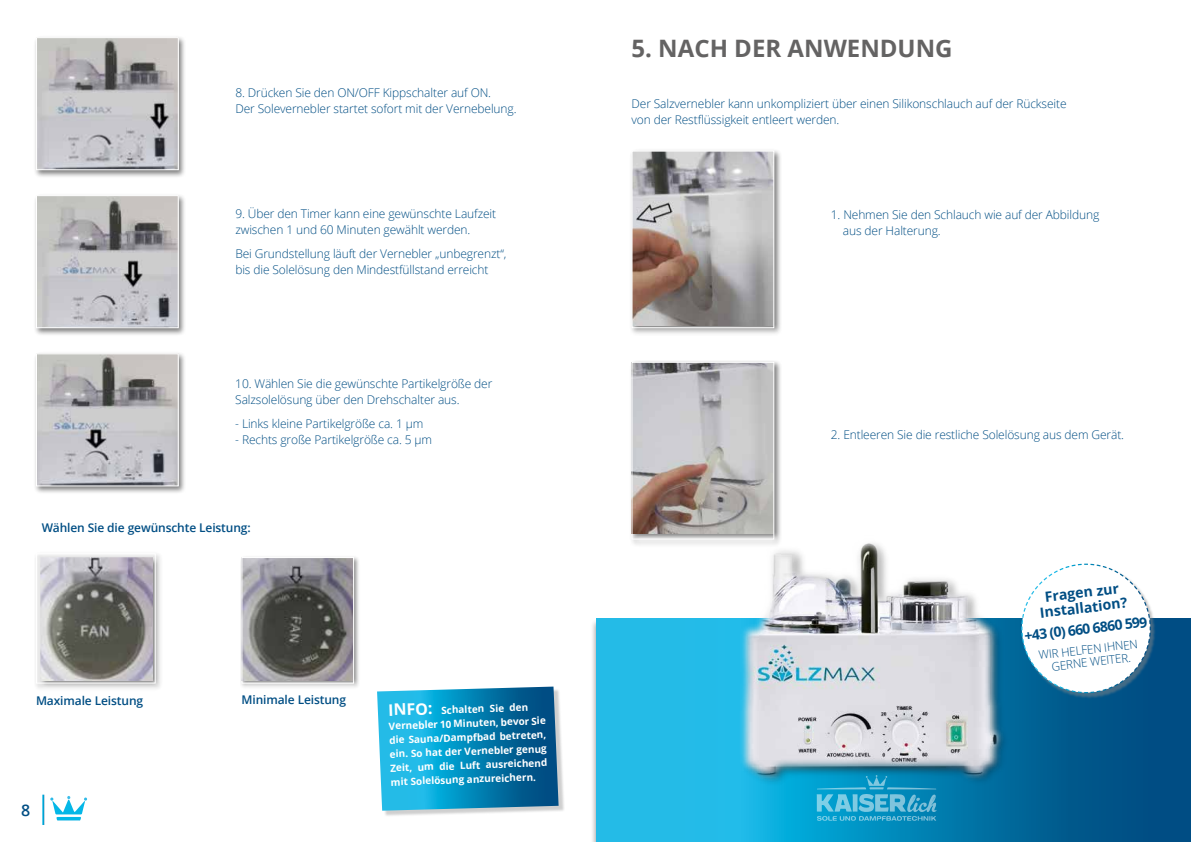
<style>
.page{position:relative;width:1191px;height:842px;background:#fff}
.page>*{position:absolute;margin:0;border:0;box-sizing:border-box;transform-origin:0 0}
.t1{font:700 24px "Open Sans";color:#646363}
.t2{font:600 16px "Open Sans";color:#004e84}
.t3{font:700 14.1px/15.2px "Open Sans";color:#004e84;text-align:center}
.t4{font:300 12px/16px "Open Sans";letter-spacing:-.01em;color:#004e84}
.t5{font:600 12px "Open Sans";letter-spacing:-.01em;color:#004e84}
.t6{font:300 11.7px/12.8px "Open Sans";color:#004e84;text-align:center}
.t7{font:700 10px/14px "Open Sans";color:#fff}
.s1{font-size:16px}
</style>
<div class="page">
<svg style="left:50px;top:796px;width:37px;height:25px"></svg>
<div style="left:34px;top:35px;width:153px;height:143px;background:#000;opacity:.5"></div>
<img style="left:38px;top:39px;width:139px;height:129px">
<div style="left:36px;top:37px;width:143px;height:133px;border:1px solid #fff"></div>
<div style="left:34px;top:193px;width:153px;height:143px;background:#000;opacity:.5"></div>
<img style="left:38px;top:197px;width:139px;height:129px">
<div style="left:36px;top:195px;width:143px;height:133px;border:1px solid #fff"></div>
<div style="left:34px;top:351px;width:153px;height:143px;background:#000;opacity:.5"></div>
<img style="left:38px;top:355px;width:139px;height:129px">
<div style="left:36px;top:353px;width:143px;height:133px;border:1px solid #fff"></div>
<div style="left:34px;top:551px;width:129px;height:140px;background:#000;opacity:.5"></div>
<img style="left:41px;top:557px;width:111px;height:123px">
<div style="left:36px;top:553px;width:120px;height:130px;border:1px solid #fff"></div>
<div style="left:240px;top:555px;width:120px;height:135px;background:#000;opacity:.5"></div>
<img style="left:243px;top:559px;width:109px;height:121px">
<div style="left:241px;top:557px;width:113px;height:126px;border:1px solid #fff"></div>
<svg style="left:596px;top:618px;width:595px;height:223px"></svg>
<div style="left:379px;top:688px;width:186px;height:129px;background:#878787;opacity:.4"></div>
<svg style="left:377px;top:686px;width:181px;height:125px"></svg>
<img style="left:716px;top:543px;width:318px;height:248px">
<div style="left:1022px;top:564px;width:134px;height:135px;background:#878787;opacity:.5"></div>
<svg style="left:1020px;top:563px;width:131px;height:131px"></svg>
<div style="left:629px;top:148px;width:153px;height:188px;background:#000;opacity:.5"></div>
<img style="left:633px;top:153px;width:139px;height:172px">
<div style="left:631px;top:151px;width:143px;height:177px;border:1px solid #fff"></div>
<div style="left:629px;top:360px;width:153px;height:187px;background:#000;opacity:.5"></div>
<img style="left:633px;top:364px;width:139px;height:169px">
<div style="left:631px;top:362px;width:143px;height:177px;border:1px solid #fff"></div>
<svg style="left:816px;top:775px;width:120px;height:46px"></svg>
<p class="t4" style="left:235px;top:85px;width:283px">8. Drücken Sie den ON/OFF Kippschalter auf ON.<br>Der Solevernebler startet sofort mit der Vernebelung.</p>
<p class="t4" style="left:235px;top:205px;width:262px">9. Über den Timer kann eine gewünschte Laufzeit zwischen 1 und 60 Minuten gewählt werden.</p>
<p class="t4" style="left:235px;top:245px;width:272px">Bei Grundstellung läuft der Vernebler „unbegrenzt“, bis die Solelösung den Mindestfüllstand erreicht</p>
<p class="t4" style="left:235px;top:375px;width:259px">10. Wählen Sie die gewünschte Partikelgröße der<br>Salzsolelösung über den Drehschalter aus.</p>
<p class="t4" style="left:235px;top:415px;width:190px">- Links kleine Partikelgröße ca. 1 μm</p>
<p class="t4" style="left:235px;top:431px;width:198px">- Rechts große Partikelgröße ca. 5 μm</p>
<p class="t5" style="left:42px;top:520px;width:211px">Wählen Sie die gewünschte Leistung:</p>
<p class="t5" style="left:36px;top:692px;width:109px">Maximale Leistung</p>
<p class="t5" style="left:241px;top:691px;width:106px">Minimale Leistung</p>
<h2 class="t2" style="left:21px;top:799px;width:11px">8</h2>
<p class="t7" style="left:388px;top:705px;width:159px;rotate:-2deg"><span class="s1">INFO:</span> Schalten Sie den<br>Vernebler 10 Minuten, bevor Sie die Sauna/Dampfbad betreten, ein. So hat der Vernebler genug<br>Zeit, um die Luft ausreichend mit Solelösung anzureichern.</p>
<h1 class="t1" style="left:631px;top:31px;width:323px">5. NACH DER ANWENDUNG</h1>
<p class="t4" style="left:631px;top:96px;width:436px">Der Salzvernebler kann unkompliziert über einen Silikonschlauch auf der Rückseite von der Restflüssigkeit entleert werden.</p>
<p class="t4" style="left:843px;top:206px;width:258px;text-indent:-12px">1. Nehmen Sie den Schlauch wie auf der Abbildung aus der Halterung.</p>
<p class="t4" style="left:831px;top:426px;width:295px">2. Entleeren Sie die restliche Solelösung aus dem Gerät.</p>
<p class="t3" style="left:1037px;top:589px;width:89px;rotate:-6deg">Fragen zur<br>Installation?</p>
<p class="t3" style="left:1023px;top:627px;width:125px;rotate:-6deg">+43 (0) 660 6860 599</p>
<p class="t6" style="left:1038px;top:648px;width:101px;rotate:-6deg">WIR HELFEN IHNEN<br>GERNE WEITER.</p>
</div>
